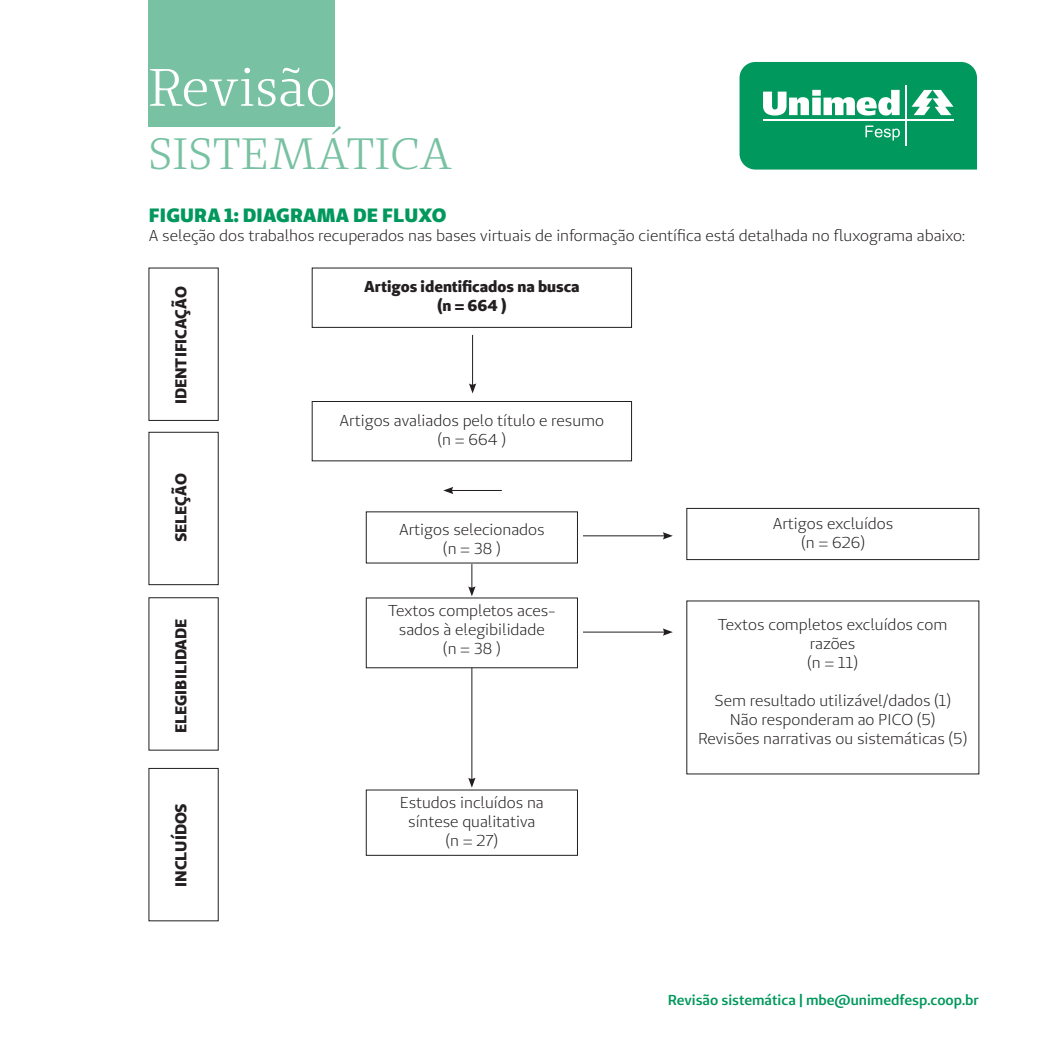
<style>
.page{position:relative;width:1042px;height:1042px;background:#fff}
.page>*{position:absolute;margin:0;border:0;box-sizing:border-box;transform-origin:0 0}
.t1{font:52.5px "Unimed Serif";color:#fff}
.t2{font:43.75px "Unimed Serif";letter-spacing:.01em;color:#78c1a2}
.Referências{font:900 19.25px "Unimed Sans";letter-spacing:.01em;color:#00985c}
.Referências-2{font:15.75px/18.9px "Unimed Sans";color:#231f20;text-align:center}
.Referências-3{font:800 15.75px "Unimed Sans";color:#231f20}
.t3{font:600 14.35px "Unimed Sans";color:#00985c}
</style>
<div class="page">
<div style="left:148px;top:0;width:186px;height:127px;background:#78c1a2"></div>
<svg style="left:739px;top:62px;width:238px;height:108px"></svg>
<div style="left:366px;top:598px;width:211px;height:70px;border:1px solid #231f20"></div>
<div style="left:687px;top:508px;width:292px;height:52px;border:1px solid #231f20"></div>
<div style="left:312px;top:401px;width:319px;height:60px;border:1px solid #231f20"></div>
<div style="left:149px;top:432px;width:69px;height:153px;border:1px solid #231f20"></div>
<hr style="left:450px;top:490px;width:52px;height:1px;background:#231f20">
<svg style="left:443px;top:487px;width:10px;height:7px"></svg>
<hr style="left:472px;top:335px;width:1px;height:51px;background:#231f20">
<svg style="left:469px;top:383px;width:7px;height:10px"></svg>
<hr style="left:583px;top:632px;width:82px;height:1px;background:#231f20">
<svg style="left:663px;top:628px;width:10px;height:8px"></svg>
<hr style="left:583px;top:535px;width:82px;height:1px;background:#231f20">
<svg style="left:663px;top:532px;width:10px;height:7px"></svg>
<svg style="left:468px;top:564px;width:7px;height:32px"></svg>
<hr style="left:471px;top:668px;width:1px;height:112px;background:#231f20">
<svg style="left:468px;top:777px;width:7px;height:11px"></svg>
<h1 class="t1" style="left:148px;top:54px;width:189px">Revisão</h1>
<h2 class="t2" style="left:148px;top:126px;width:305px">SISTEMÁTICA</h2>
<p class="Referências" style="left:149px;top:202px;width:299px">FIGURA 1: DIAGRAMA DE FLUXO</p>
<p class="Referências-2" style="left:149px;top:226px;width:818px">A seleção dos trabalhos recuperados nas bases virtuais de informação científica está detalhada no fluxograma abaixo:</p>
<p class="Referências-3" style="left:170px;top:404px;width:120px;rotate:-90deg">IDENTIFICAÇÃO</p>
<p class="Referências-3" style="left:364px;top:276px;width:217px">Artigos identificados na busca</p>
<p class="Referências-3" style="left:437px;top:294px;width:70px">(n = 664 )</p>
<p class="Referências-3" style="left:170px;top:542px;width:71px;rotate:-90deg">SELEÇÃO</p>
<p class="Referências-3" style="left:170px;top:733px;width:116px;rotate:-90deg">ELEGIBILIDADE</p>
<p class="Referências-3" style="left:170px;top:887px;width:86px;rotate:-90deg">INCLUÍDOS</p>
<p class="Referências-2" style="left:340px;top:411px;width:266px">Artigos avaliados pelo título e resumo</p>
<p class="Referências-2" style="left:438px;top:430px;width:70px">(n = 664 )</p>
<p class="Referências-2" style="left:399px;top:520px;width:147px">Artigos selecionados</p>
<p class="Referências-2" style="left:443px;top:539px;width:59px">(n = 38 )</p>
<p class="Referências-2" style="left:388px;top:601px;width:169px">Textos completos aces&shy;sados à elegibilidade</p>
<p class="Referências-2" style="left:443px;top:639px;width:59px">(n = 38 )</p>
<p class="Referências-2" style="left:400px;top:793px;width:145px">Estudos incluídos na síntese qualitativa</p>
<p class="Referências-2" style="left:446px;top:830px;width:54px">(n = 27)</p>
<p class="Referências-2" style="left:773px;top:514px;width:122px">Artigos excluídos</p>
<p class="Referências-2" style="left:801px;top:533px;width:65px">(n = 626)</p>
<p class="Referências-2" style="left:718px;top:615px;width:231px">Textos completos excluídos com razões</p>
<p class="Referências-2" style="left:807px;top:653px;width:52px">(n = 11)</p>
<p class="Referências-2" style="left:714px;top:691px;width:238px">Sem resultado utilizável/dados (1)</p>
<p class="Referências-2" style="left:730px;top:710px;width:207px">Não responderam ao PICO (5)</p>
<p class="Referências-2" style="left:698px;top:728px;width:271px">Revisões narrativas ou sistemáticas (5)</p>
<p class="t3" style="left:668px;top:990px;width:313px">Revisão sistemática | mbe@unimedfesp.coop.br</p>
</div>
